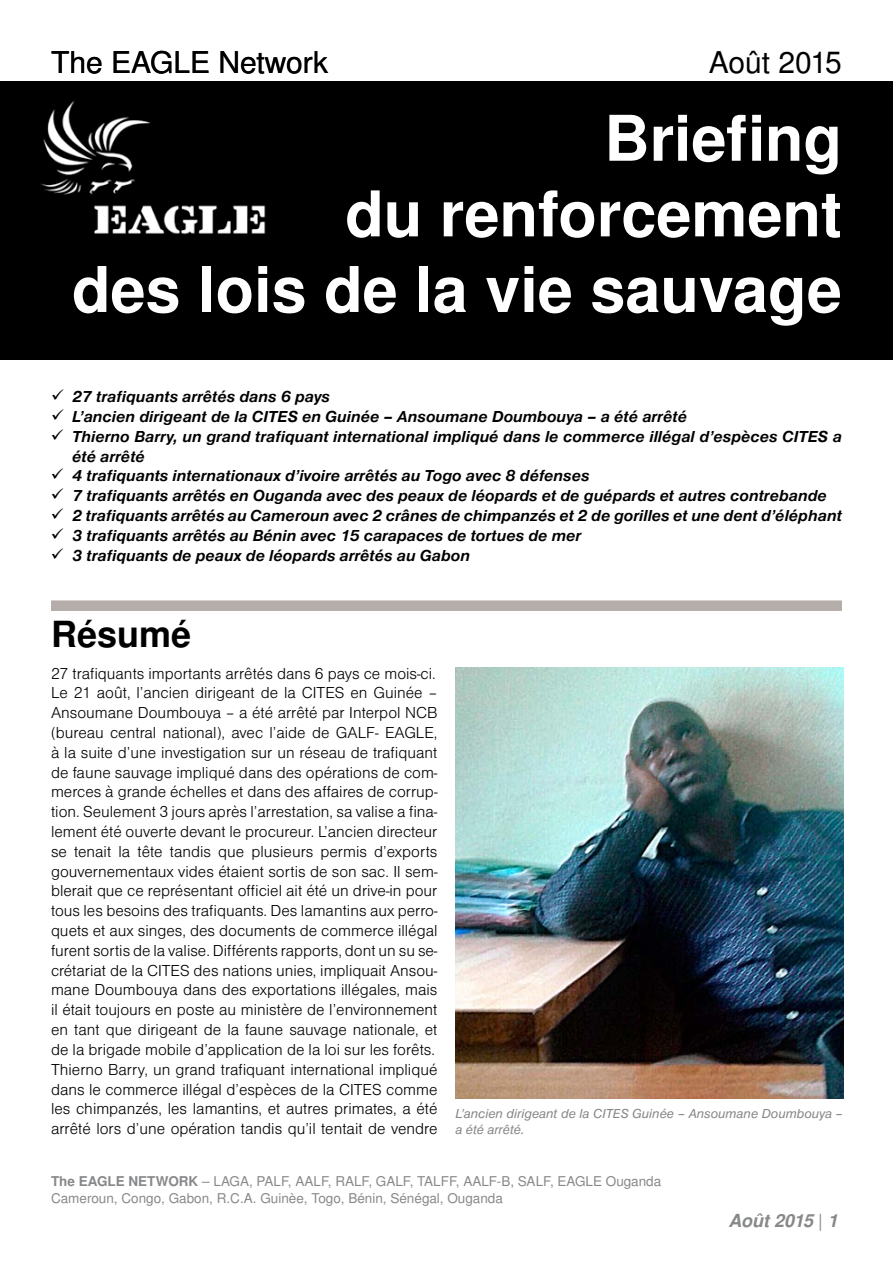
<style>
.page{position:relative;width:893px;height:1263px;background:#fff}
.page>*{position:absolute;margin:0;border:0;box-sizing:border-box;transform-origin:0 0}
.t1{font:700 63px/75.6px "Nimbus Sans LOT";color:#fff;text-align:right}
.t2{font:700 36px "Nimbus Sans LOT";color:#000}
.t3{font:30px "Nimbus Sans LOT";color:#000}
.t4{font:italic 700 18px "Nimbus Sans LOT";letter-spacing:-.005em;color:#87888a}
.t5{font:16.5px/19.8px "Nimbus Sans DOT Ligh";color:#000}
.t6{font:italic 700 16.5px/19.8px "Nimbus Sans DOT";color:#000}
.t7{font:13.5px/16.2px "Nimbus Sans LOT";color:#87888a}
.t8{font:italic 13.5px/16.2px "Nimbus Sans DOT";color:#87888a}
.s1{font-weight:700}
.s2{font-weight:400;font-style:normal}
</style>
<div class="page">
<div style="left:51px;top:600px;width:791px;height:11px;background:#b5adaa"></div>
<div style="left:0;top:81px;width:893px;height:278px;background:#000"></div>
<img style="left:41px;top:101px;width:225px;height:134px">
<img style="left:455px;top:668px;width:388px;height:430px">
<h3 class="t3" style="left:51px;top:44px;width:278px">The EAGLE Network</h3>
<h3 class="t3" style="left:709px;top:44px;width:135px">Août 2015</h3>
<h1 class="t1" style="left:72px;top:103px;width:771px">Briefing<br>du renforcement<br>des lois de la vie sauvage</h1>
<p class="t6" style="left:72px;top:387px;width:771px">27 trafiquants arrêtés dans 6 pays<br>L’ancien dirigeant de la CITES en Guinée – Ansoumane Doumbouya – a été arrêté<br>Thierno Barry, un grand trafiquant international impliqué dans le commerce illégal d’espèces CITES a été arrêté<br>4 trafiquants internationaux d’ivoire arrêtés au Togo avec 8 défenses<br>7 trafiquants arrêtés en Ouganda avec des peaux de léopards et de guépards et autres contrebande<br>2 trafiquants arrêtés au Cameroun avec 2 crânes de chimpanzés et 2 de gorilles et une dent d’éléphant 3 trafiquants arrêtés au Bénin avec 15 carapaces de tortues de mer<br>3 trafiquants de peaux de léopards arrêtés au Gabon</p>
<h2 class="t2" style="left:51px;top:613px;width:142px">Résumé</h2>
<p class="t5" style="left:51px;top:663px;width:388px">27 trafiquants importants arrêtés dans 6 pays ce mois-ci.<br>Le 21 août, l’ancien dirigeant de la CITES en Guinée – Ansoumane Doumbouya – a été arrêté par Interpol NCB (bureau central national), avec l’aide de GALF- EAGLE, à la suite d’une investigation sur un réseau de trafiquant de faune sauvage impliqué dans des opérations de com&shy;merces à grande échelles et dans des affaires de corrup&shy;tion. Seulement 3 jours après l’arrestation, sa valise a fina&shy;lement été ouverte devant le procureur. L’ancien directeur se tenait la tête tandis que plusieurs permis d’exports gouvernementaux vides étaient sortis de son sac. Il sem&shy;blerait que ce représentant officiel ait été un drive-in pour tous les besoins des trafiquants. Des lamantins aux perro&shy;quets et aux singes, des documents de commerce illégal furent sortis de la valise. Différents rapports, dont un su se&shy;crétariat de la CITES des nations unies, impliquait Ansou&shy;mane Doumbouya dans des exportations illégales, mais il était toujours en poste au ministère de l’environnement en tant que dirigeant de la faune sauvage nationale, et de la brigade mobile d’application de la loi sur les forêts.<br>Thierno Barry, un grand trafiquant international impliqué dans le commerce illégal d’espèces de la CITES comme les chimpanzés, les lamantins, et autres primates, a été arrêté lors d’une opération tandis qu’il tentait de vendre</p>
<p class="t8" style="left:455px;top:1106px;width:389px">L’ancien dirigeant de la CITES Guinée – Ansoumane Doumbouya – a été arrêté.</p>
<p class="t7" style="left:51px;top:1174px;width:612px"><span class="s1">The EAGLE NETWORK</span> – LAGA, PALF, AALF, RALF, GALF, TALFF, AALF-B, SALF, EAGLE Ouganda<br>Cameroun, Congo, Gabon, R.C.A. Guinèe, Togo, Bénin, Sénégal, Ouganda</p>
<p class="t4" style="left:728px;top:1210px;width:111px">Août 2015 <span class="s2">|</span> 1</p>
</div>
